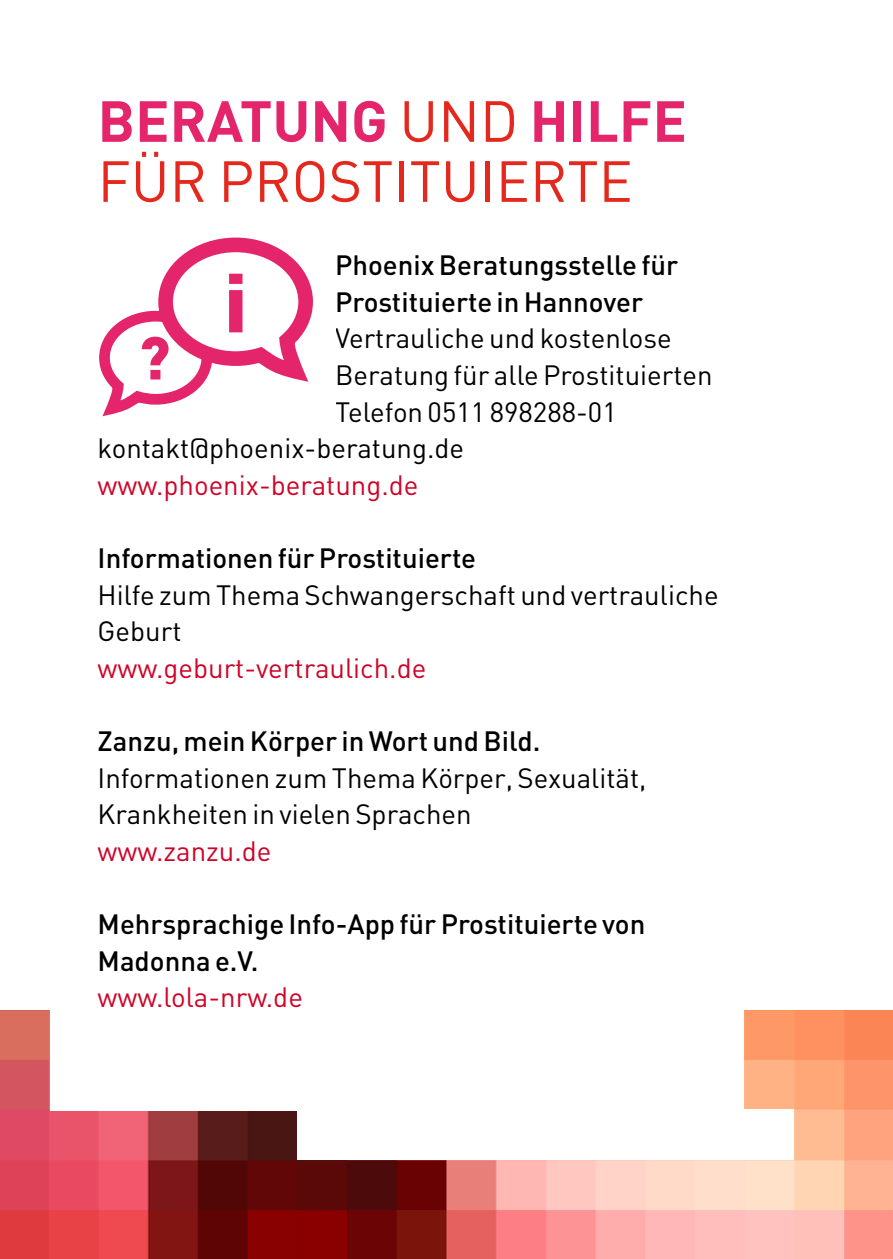
<style>
.page{position:relative;width:893px;height:1259px;background:#fff}
.page>*{position:absolute;margin:0;border:0;box-sizing:border-box;transform-origin:0 0}
.t1{font:900 81.6px "DIN";color:#e4246b}
.t2{font:900 59.7px "DIN";color:#e4246b}
.t3{font:57px/60px "DIN";color:#e4281d}
.t4{font:27.6px/36.6px "DIN";color:#000}
.t5{font:500 27.6px/36.6px "DIN";color:#000}
.t6{font:27.6px "DIN";color:#d00227}
.s1{font-weight:700;color:#e4246b}
</style>
<div class="page">
<img style="left:0;top:1011px;width:893px;height:248px">
<div style="left:297px;top:1109px;width:497px;height:50px;background:#fff"></div>
<div style="left:50px;top:935px;width:694px;height:175px;background:#fff"></div>
<svg style="left:99px;top:237px;width:214px;height:180px"></svg>
<h3 class="t3" style="left:98px;top:90px;width:591px"><span class="s1">BERATUNG</span> UND <span class="s1">HILFE<br></span>FÜR PROSTITUIERTE</h3>
<p class="t5" style="left:335px;top:246px;width:345px">Phoenix Beratungsstelle für<br>Prostituierte in Hannover</p>
<p class="t4" style="left:335px;top:319px;width:338px">Vertrauliche und kostenlose</p>
<p class="t4" style="left:335px;top:356px;width:379px">Beratung für alle Prostituierten</p>
<p class="t4" style="left:335px;top:393px;width:283px">Telefon 0511 898288-01</p>
<p class="t4" style="left:98px;top:429px;width:368px">kontakt@phoenix-beratung.de</p>
<p class="t6" style="left:98px;top:467px;width:322px">www.phoenix-beratung.de</p>
<h1 class="t1" style="left:224px;top:248px;width:25px">i</h1>
<h2 class="t2" style="left:138px;top:318px;width:34px">?</h2>
<p class="t5" style="left:98px;top:539px;width:380px">Informationen für Prostituierte</p>
<p class="t4" style="left:98px;top:576px;width:623px">Hilfe zum Thema Schwangerschaft und vertrauliche<br>Geburt</p>
<p class="t6" style="left:98px;top:650px;width:330px">www.geburt-vertraulich.de</p>
<p class="t5" style="left:98px;top:722px;width:444px">Zanzu, mein Körper in Wort und Bild.</p>
<p class="t4" style="left:98px;top:759px;width:550px">Informationen zum Thema Körper, Sexualität,<br>Krankheiten in vielen Sprachen</p>
<p class="t6" style="left:98px;top:833px;width:175px">www.zanzu.de</p>
<p class="t5" style="left:98px;top:905px;width:549px">Mehrsprachige Info-App für Prostituierte von<br>Madonna e.V.</p>
<p class="t6" style="left:98px;top:980px;width:207px">www.lola-nrw.de</p>
</div>
